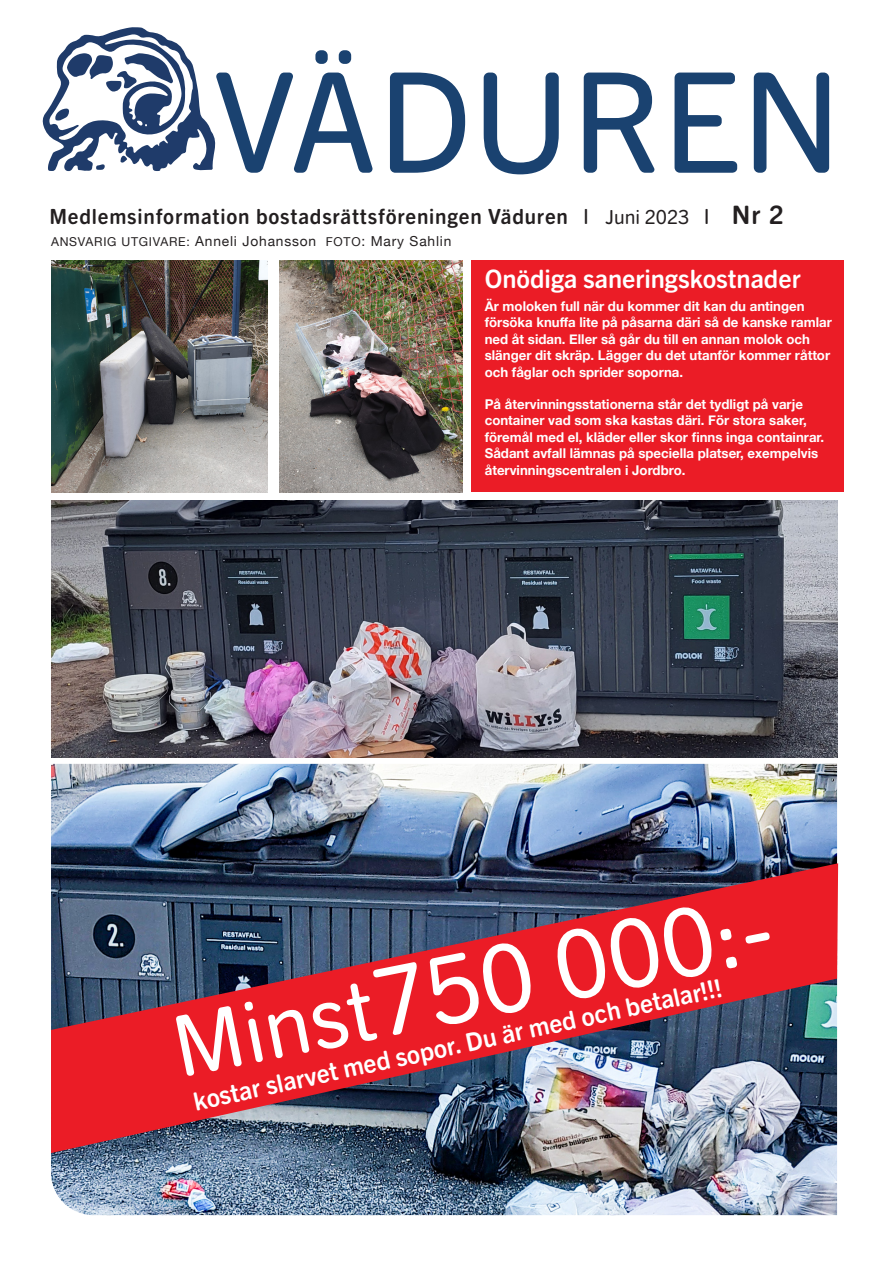
<style>
.page{position:relative;width:893px;height:1263px;background:#fff}
.page>*{position:absolute;margin:0;border:0;box-sizing:border-box;transform-origin:0 0}
.t1{font:139.5px "Trade Gothic Next SR Pro";color:#1a4270}
.t2{font:94.5px "Trade Gothic Next SR Pro";color:#fff}
.t3{font:700 25.5px "Trade Gothic Next SR Pro";color:#fff}
.t4{font:700 21px "Trade Gothic Next SR Pro";letter-spacing:.04em;color:#231f20}
.t5{font:13.8px "Helvetica Neue";letter-spacing:.06em;color:#231f20}
.t6{font:700 13.5px/16.5px "Helvetica Neue";color:#fff}
.s1{font-weight:400}
.s2{font-weight:400;font-size:19.5px}
.s3{font-size:25.5px}
.s4{font-size:12.3px}
.s5{font-size:84.9px}
</style>
<div class="page">
<svg style="left:42px;top:27px;width:174px;height:145px"></svg>
<img style="left:51px;top:500px;width:786px;height:257px">
<img style="left:51px;top:764px;width:786px;height:451px">
<img style="left:279px;top:260px;width:183px;height:232px">
<div style="left:471px;top:260px;width:372px;height:232px;background:#eb1c26"></div>
<img style="left:51px;top:260px;width:217px;height:233px">
<img style="left:51px;top:863px;width:787px;height:290px">
<p class="t1" style="left:214px;top:25px;width:630px">VÄDUREN</p>
<p class="t4" style="left:50px;top:202px;width:735px">Medlemsinformation bostadsrättsföreningen Väduren <span class="s1">I</span> <span class="s2">Juni 2023</span> <span class="s1">I</span> <span class="s3">Nr 2</span></p>
<p class="t5" style="left:51px;top:231px;width:402px"><span class="s4">ANSVARIG UTGIVARE:</span> Anneli Johansson <span class="s4">FOTO</span>: Mary Sahlin</p>
<p class="t3" style="left:485px;top:261px;width:317px">Onödiga saneringskostnader</p>
<p class="t6" style="left:485px;top:298px;width:321px">Är moloken full när du kommer dit kan du antingen</p>
<p class="t6" style="left:485px;top:315px;width:349px">försöka knuffa lite på påsarna däri så de kanske ramlar ned åt sidan. Eller så går du till en annan molok och slänger dit skräp. Lägger du det utanför kommer råttor och fåglar och sprider soporna.</p>
<p class="t6" style="left:485px;top:396px;width:320px">På återvinningsstationerna står det tydligt på varje</p>
<p class="t6" style="left:485px;top:412px;width:323px">container vad som ska kastas däri. För stora saker,</p>
<p class="t6" style="left:485px;top:429px;width:341px">föremål med el, kläder eller skor finns inga containrar.<br>Sådant avfall lämnas på speciella platser, exempelvis</p>
<p class="t6" style="left:485px;top:462px;width:202px">återvinningscentralen i Jordbro.</p>
<p class="t2" style="left:160px;top:978px;width:611px;rotate:-11deg"><span class="s5">Minst</span>750 000:-</p>
<p class="t3" style="left:190px;top:1083px;width:541px;rotate:-12deg">kostar slarvet med sopor. Du är med och betalar!!!</p>
</div>
